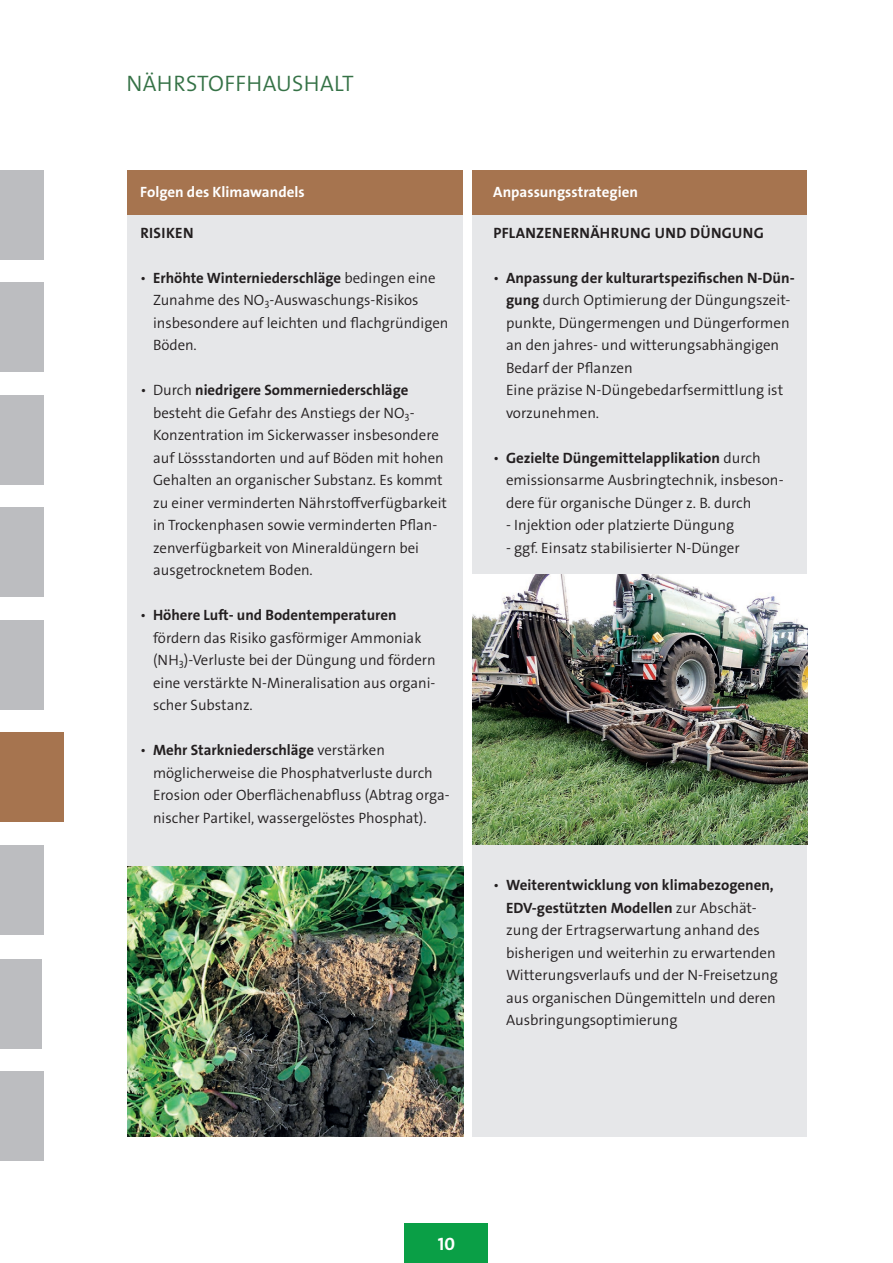
<style>
.page{position:relative;width:893px;height:1263px;background:#fff}
.page>*{position:absolute;margin:0;border:0;box-sizing:border-box;transform-origin:0 0}
.t1{font:300 22.5px "The Sans LP";letter-spacing:-.005em;color:#357246}
.t2{font:700 18px "The Sans LP";color:#fff}
.t3{font:300 15px/22.5px "The Sans LP";color:#231f20}
.t4{font:700 15px "The Sans LP";color:#fff}
.t5{font:700 15px "The Sans LP";letter-spacing:.02em;color:#231f20}
.s1{font-weight:700}
</style>
<div class="page">
<div style="left:405px;top:1223px;width:83px;height:40px;background:#0a9f46"></div>
<div style="left:0;top:1071px;width:44px;height:89px;background:#bcbdc0"></div>
<div style="left:0;top:959px;width:42px;height:89px;background:#bcbdc0"></div>
<div style="left:0;top:845px;width:44px;height:89px;background:#bcbdc0"></div>
<div style="left:0;top:620px;width:44px;height:89px;background:#bcbdc0"></div>
<div style="left:0;top:508px;width:44px;height:89px;background:#bcbdc0"></div>
<div style="left:0;top:395px;width:44px;height:89px;background:#bcbdc0"></div>
<div style="left:0;top:283px;width:44px;height:89px;background:#bcbdc0"></div>
<div style="left:0;top:170px;width:44px;height:89px;background:#bcbdc0"></div>
<div style="left:128px;top:176px;width:679px;height:961px;background:#e6e7e9"></div>
<div style="left:128px;top:170px;width:679px;height:44px;background:#a6744f"></div>
<div style="left:463px;top:155px;width:9px;height:989px;background:#fff"></div>
<div style="left:0;top:733px;width:64px;height:89px;background:#a6744f"></div>
<img style="left:128px;top:867px;width:335px;height:270px">
<img style="left:472px;top:574px;width:336px;height:270px">
<h1 class="t1" style="left:126px;top:69px;width:97px">Nährstoffha</h1>
<h1 class="t1" style="left:276px;top:69px;width:31px">usha</h1>
<h1 class="t1" style="left:334px;top:69px;width:21px">lt</h1>
<p class="t4" style="left:140px;top:182px;width:166px">Folgen des Klimawandels</p>
<p class="t5" style="left:140px;top:223px;width:55px">Risiken</p>
<p class="t3" style="left:153px;top:266px;width:297px;text-indent:-13px">• <span class="s1">Erhöhte Winterniederschläge</span> bedingen eine Zunahme des NO<sub>3</sub>-Auswaschungs-Risikos insbesondere auf leichten und flachgründigen Böden.</p>
<p class="t3" style="left:153px;top:379px;width:295px;text-indent:-13px">• Durch <span class="s1">niedrigere Sommerniederschläge </span>besteht die Gefahr des Anstiegs der NO<sub>3</sub>- Konzentration im Sickerwasser insbesondere auf Lössstandorten und auf Böden mit hohen Gehalten an organischer Substanz. Es kommt zu einer verminderten Nährstoffverfügbarkeit in Trockenphasen sowie verminderten Pflan&shy;zenverfügbarkeit von Mineraldüngern bei ausgetrocknetem Boden.</p>
<p class="t3" style="left:153px;top:604px;width:284px;text-indent:-13px">• <span class="s1">Höhere Luft- und Bodentemperaturen </span>fördern das Risiko gasförmiger Ammoniak (N H<sub>3</sub>)-Verluste bei der Düngung und fördern eine verstärkte N-Mineralisation aus organi&shy;scher Substanz.</p>
<p class="t3" style="left:153px;top:739px;width:298px;text-indent:-13px">• <span class="s1">Mehr Starkniederschläge</span> verstärken möglicherweise die Phosphatverluste durch Erosion oder Oberflächenabfluss (Abtrag orga&shy;nischer Partikel, wassergelöstes Phosphat).</p>
<p class="t4" style="left:493px;top:182px;width:146px">Anpassungsstrategien</p>
<p class="t5" style="left:493px;top:223px;width:272px">Pflanzenernährung und Düngung</p>
<p class="t3" style="left:506px;top:266px;width:290px;text-indent:-13px">• <span class="s1">Anpassung der kulturartspezifischen N-Dün&shy;gung</span> durch Optimierung der Düngungszeit&shy;punkte, Düngermengen und Düngerformen an den jahres- und witterungsabhängigen Bedarf der Pflanzen<br>Eine präzise N-Düngebedarfsermittlung ist vorzunehmen.</p>
<p class="t3" style="left:506px;top:446px;width:279px;text-indent:-13px">• <span class="s1">Gezielte Düngemittelapplikation</span> durch emissionsarme Ausbringtechnik, insbeson&shy;dere für organische Dünger z. B. durch</p>
<p class="t3" style="left:506px;top:514px;width:230px">- I njektion oder platzierte Düngung</p>
<p class="t3" style="left:506px;top:536px;width:235px">- ggf. Einsatz stabilisierter N-Dünger</p>
<p class="t3" style="left:506px;top:874px;width:273px;text-indent:-13px">• <span class="s1">Weiterentwicklung von klimabezogenen, EDV-gestützten Modellen</span> zur Abschät&shy;zung der Ertragserwartung anhand des bisherigen und weiterhin zu erwartenden Witterungsverlaufs und der N-Freisetzung aus organischen Düngemitteln und deren Ausbringungsoptimierung</p>
<p class="t2" style="left:438px;top:1232px;width:19px">10</p>
</div>
